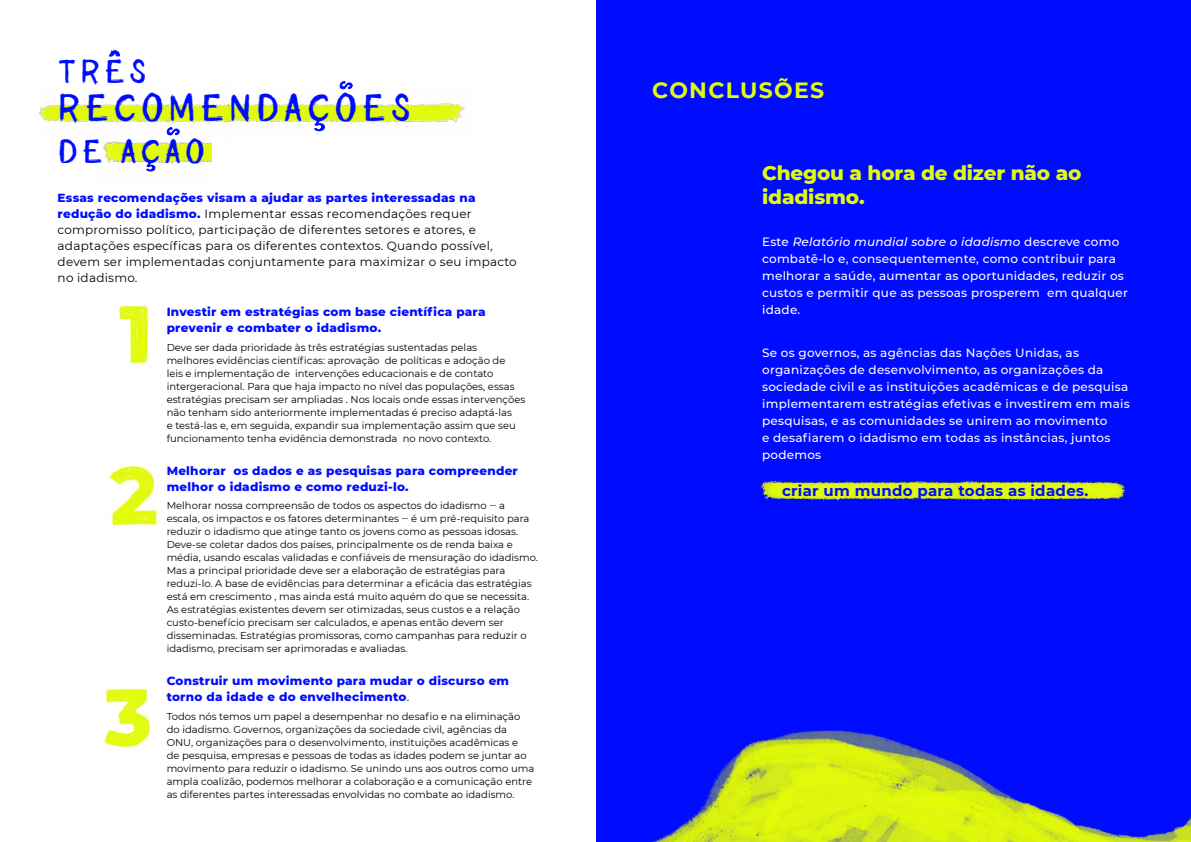
<style>
.page{position:relative;width:1191px;height:842px;background:#fff}
.page>*{position:absolute;margin:0;border:0;box-sizing:border-box;transform-origin:0 0}
.ladillo_gran{font:38px "NCD";letter-spacing:.1em;color:#000cff}
.ladillo_gran-2{font:33px "NCD";letter-spacing:.1em;color:#000cff}
.TITLE_1{font:700 22px "Montserrat";letter-spacing:.06em;color:#e2fb0c}
.text{font:800 20px/24px "Montserrat";letter-spacing:-.01em;color:#e2fb0c}
.text-2{font:700 15px "Montserrat";letter-spacing:.02em;color:#000cff}
.conclusiones{font:500 12px/17px "Montserrat";letter-spacing:.02em;color:#fff}
.destacat{font:12px/16px "Montserrat";letter-spacing:.02em;color:#000}
.destacat-2{font:800 12px/16px "Montserrat";letter-spacing:.02em;color:#000cff}
.text-3{font:10px/13px "Montserrat";color:#000}
.s1{font-weight:800;color:#000cff}
.s2{font-weight:400;color:#000}
.s3{font-style:italic}
</style>
<div class="page">
<img style="left:118px;top:303px;width:32px;height:62px">
<img style="left:108px;top:464px;width:50px;height:63px">
<img style="left:104px;top:688px;width:47px;height:60px">
<div style="left:596px;top:0;width:595px;height:842px;background:#000cff"></div>
<img style="left:652px;top:730px;width:539px;height:112px">
<img style="left:759px;top:480px;width:138px;height:21px">
<img style="left:897px;top:480px;width:50px;height:21px">
<img style="left:947px;top:480px;width:179px;height:22px">
<svg style="left:339px;top:81px;width:14px;height:4px"></svg>
<img style="left:230px;top:85px;width:236px;height:47px">
<img style="left:39px;top:104px;width:191px;height:19px">
<img style="left:96px;top:121px;width:116px;height:51px">
<svg style="left:109px;top:50px;width:11px;height:7px"></svg>
<p class="ladillo_gran-2" style="left:58px;top:53px;width:91px">TRES</p>
<p class="ladillo_gran" style="left:58px;top:86px;width:355px">RECOMENDACOES</p>
<p class="ladillo_gran-2" style="left:58px;top:132px;width:149px">DE ACAO</p>
<p class="destacat" style="left:58px;top:189px;width:461px"><span class="s1">Essas recomendações visam a ajudar as partes interessadas na redução do idadismo.</span> Implementar essas recomendações requer compromisso político, participação de diferentes setores e atores, e adaptações específicas para os diferentes contextos. Quando possível, devem ser implementadas conjuntamente para maximizar o seu impacto no idadismo.</p>
<p class="destacat-2" style="left:167px;top:303px;width:320px">Investir em estratégias com base científica para prevenir e combater o idadismo.</p>
<p class="text-3" style="left:167px;top:340px;width:360px">Deve ser dada prioridade às três estratégias sustentadas pelas melhores evidências científicas: aprovação de políticas e adoção de<br>leis e implementação de intervenções educacionais e de contato intergeracional. Para que haja impacto no nível das populações, essas estratégias precisam ser ampliadas . Nos locais onde essas intervenções não tenham sido anteriormente implementadas é preciso adaptá-las<br>e testá-las e, em seguida, expandir sua implementação assim que seu funcionamento tenha evidência demonstrada no novo contexto.</p>
<p class="destacat-2" style="left:167px;top:462px;width:353px">Melhorar os dados e as pesquisas para compreender melhor o idadismo e como reduzi-lo.</p>
<p class="text-3" style="left:167px;top:499px;width:373px">Melhorar nossa compreensão de todos os aspectos do idadismo ‒ a escala, os impactos e os fatores determinantes ‒ é um pré-requisito para reduzir o idadismo que atinge tanto os jovens como as pessoas idosas.<br>Deve-se coletar dados dos países, principalmente os de renda baixa e média, usando escalas validadas e confiáveis de mensuração do idadismo.<br>Mas a principal prioridade deve ser a elaboração de estratégias para reduzi-lo. A base de evidências para determinar a eficácia das estratégias está em crescimento , mas ainda está muito aquém do que se necessita.<br>As estratégias existentes devem ser otimizadas, seus custos e a relação custo-benefício precisam ser calculados, e apenas então devem ser disseminadas. Estratégias promissoras, como campanhas para reduzir o idadismo, precisam ser aprimoradas e avaliadas.</p>
<p class="destacat-2" style="left:167px;top:672px;width:344px">Construir um movimento para mudar o discurso em torno da idade e do envelhecimento<span class="s2">.</span></p>
<p class="text-3" style="left:167px;top:709px;width:369px">Todos nós temos um papel a desempenhar no desafio e na eliminação do idadismo. Governos, organizações da sociedade civil, agências da ONU, organizações para o desenvolvimento, instituições acadêmicas e<br>de pesquisa, empresas e pessoas de todas as idades podem se juntar ao movimento para reduzir o idadismo. Se unindo uns aos outros como uma ampla coalizão, podemos melhorar a colaboração e a comunicação entre as diferentes partes interessadas envolvidas no combate ao idadismo.</p>
<p class="TITLE_1" style="left:652px;top:74px;width:173px">CONCLUSÕES</p>
<p class="text" style="left:762px;top:160px;width:321px">Chegou a hora de dizer não ao idadismo.</p>
<p class="conclusiones" style="left:762px;top:233px;width:367px">Este <span class="s3">Relatório mundial sobre o idadismo</span> descreve como combatê-lo e, consequentemente, como contribuir para melhorar a saúde, aumentar as oportunidades, reduzir os custos e permitir que as pessoas prosperem em qualquer idade.</p>
<p class="conclusiones" style="left:762px;top:344px;width:369px">Se os governos, as agências das Nações Unidas, as organizações de desenvolvimento, as organizações da sociedade civil e as instituições acadêmicas e de pesquisa implementarem estratégias efetivas e investirem em mais pesquisas, e as comunidades se unirem ao movimento<br>e desafiarem o idadismo em todas as instâncias, juntos podemos</p>
<p class="text-2" style="left:782px;top:479px;width:308px">criar um mundo para todas as idades.</p>
</div>
